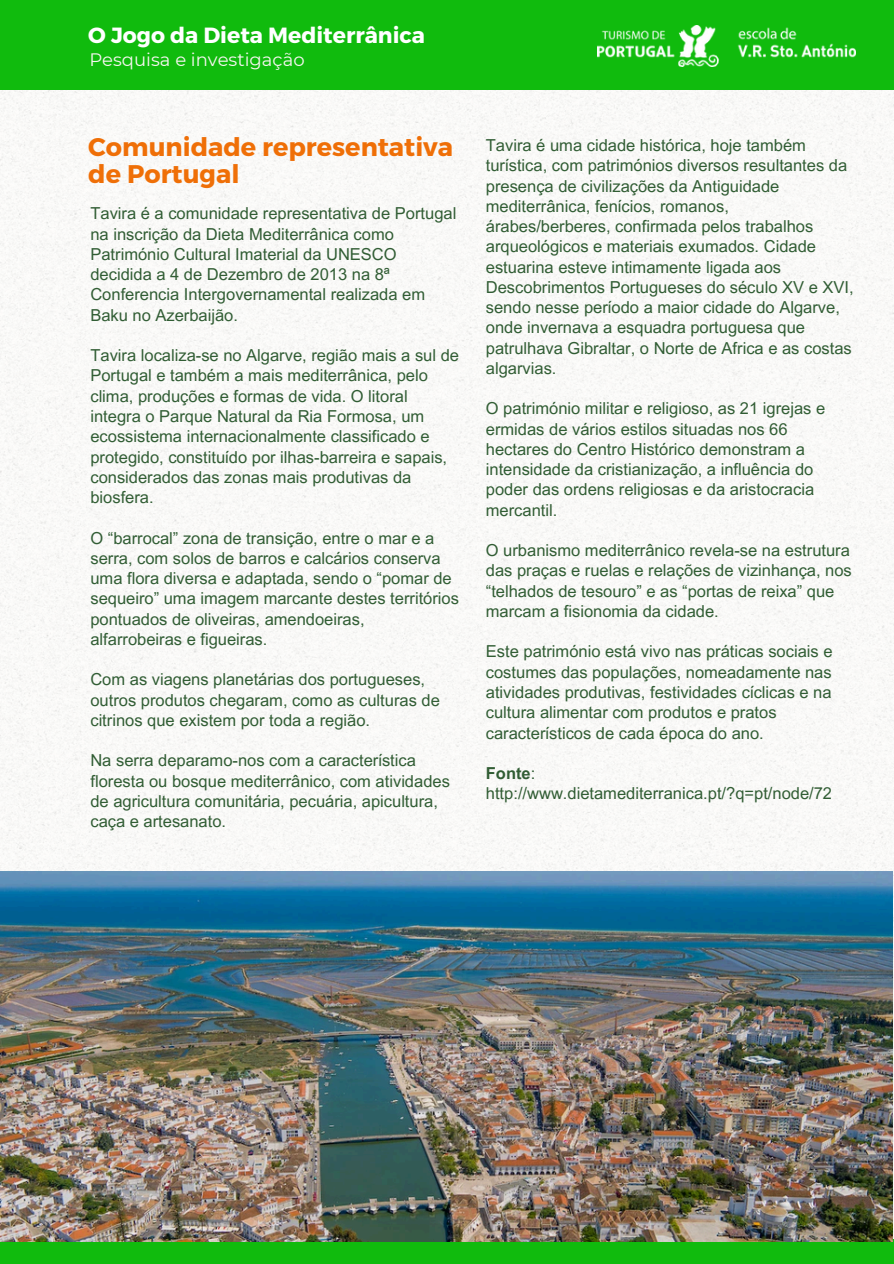
<style>
.page{position:relative;width:894px;height:1264px;background:#fff}
.page>*{position:absolute;margin:0;border:0;box-sizing:border-box;transform-origin:0 0}
.t1{font:700 25.5px/27px "Montserrat";color:#ef6f07}
.t2{font:700 21.9px "Montserrat";color:#fff}
.t3{font:18px "Montserrat";color:#f7f6f1}
.t4{font:16.5px/20.2px "Arial MT Pro";color:#315d34}
.t5{font:700 16.5px "Arial MT Pro";color:#315d34}
.s1{font-weight:400}
</style>
<div class="page">
<img style="left:0;top:89px;width:893px;height:1149px">
<div style="left:0;top:0;width:893px;height:89px;background:#10bb0d"></div>
<div style="left:0;top:1238px;width:893px;height:25px;background:#10bb0d"></div>
<img style="left:597px;top:25px;width:258px;height:42px">
<img style="left:0;top:871px;width:892px;height:370px">
<h1 class="t2" style="left:88px;top:21px;width:338px">O Jogo da Dieta Mediterrânica</h1>
<p class="t3" style="left:89px;top:49px;width:217px">Pesquisa e investigação</p>
<p class="t1" style="left:88px;top:133px;width:366px">Comunidade representativa de Portugal</p>
<p class="t4" style="left:90px;top:205px;width:367px">Tavira é a comunidade representativa de Portugal na inscrição da Dieta Mediterrânica como Património Cultural Imaterial da UNESCO decidida a 4 de Dezembro de 2013 na 8ª Conferencia Intergovernamental realizada em Baku no Azerbaijão.</p>
<p class="t4" style="left:90px;top:347px;width:370px">Tavira localiza-se no Algarve, região mais a sul de Portugal e também a mais mediterrânica, pelo clima, produções e formas de vida. O litoral integra o Parque Natural da Ria Formosa, um ecossistema internacionalmente classificado e protegido, constituído por ilhas-barreira e sapais, considerados das zonas mais produtivas da biosfera.</p>
<p class="t4" style="left:90px;top:529px;width:370px">O “barrocal” zona de transição, entre o mar e a serra, com solos de barros e calcários conserva uma flora diversa e adaptada, sendo o “pomar de sequeiro” uma imagem marcante destes territórios pontuados de oliveiras, amendoeiras, alfarrobeiras e figueiras.</p>
<p class="t4" style="left:90px;top:671px;width:351px">Com as viagens planetárias dos portugueses, outros produtos chegaram, como as culturas de citrinos que existem por toda a região.</p>
<p class="t4" style="left:90px;top:752px;width:361px">Na serra deparamo-nos com a característica floresta ou bosque mediterrânico, com atividades de agricultura comunitária, pecuária, apicultura, caça e artesanato.</p>
<p class="t4" style="left:485px;top:137px;width:369px">Tavira é uma cidade histórica, hoje também turística, com patrimónios diversos resultantes da presença de civilizações da Antiguidade mediterrânica, fenícios, romanos, árabes/berberes, confirmada pelos trabalhos arqueológicos e materiais exumados. Cidade estuarina esteve intimamente ligada aos Descobrimentos Portugueses do século XV e XVI, sendo nesse período a maior cidade do Algarve, onde invernava a esquadra portuguesa que patrulhava Gibraltar, o Norte de Africa e as costas algarvias.</p>
<p class="t4" style="left:485px;top:400px;width:341px">O património militar e religioso, as 21 igrejas e ermidas de vários estilos situadas nos 66 hectares do Centro Histórico demonstram a intensidade da cristianização, a influência do poder das ordens religiosas e da aristocracia mercantil.</p>
<p class="t4" style="left:485px;top:542px;width:367px">O urbanismo mediterrânico revela-se na estrutura das praças e ruelas e relações de vizinhança, nos “telhados de tesouro” e as “portas de reixa” que marcam a fisionomia da cidade.</p>
<p class="t4" style="left:485px;top:643px;width:348px">Este património está vivo nas práticas sociais e costumes das populações, nomeadamente nas atividades produtivas, festividades cíclicas e na cultura alimentar com produtos e pratos característicos de cada época do ano.</p>
<p class="t5" style="left:485px;top:767px;width:51px">Fonte<span class="s1">:</span></p>
<p class="t4" style="left:485px;top:785px;width:347px">http://www.dietamediterranica.pt/?q=pt/node/72</p>
</div>
